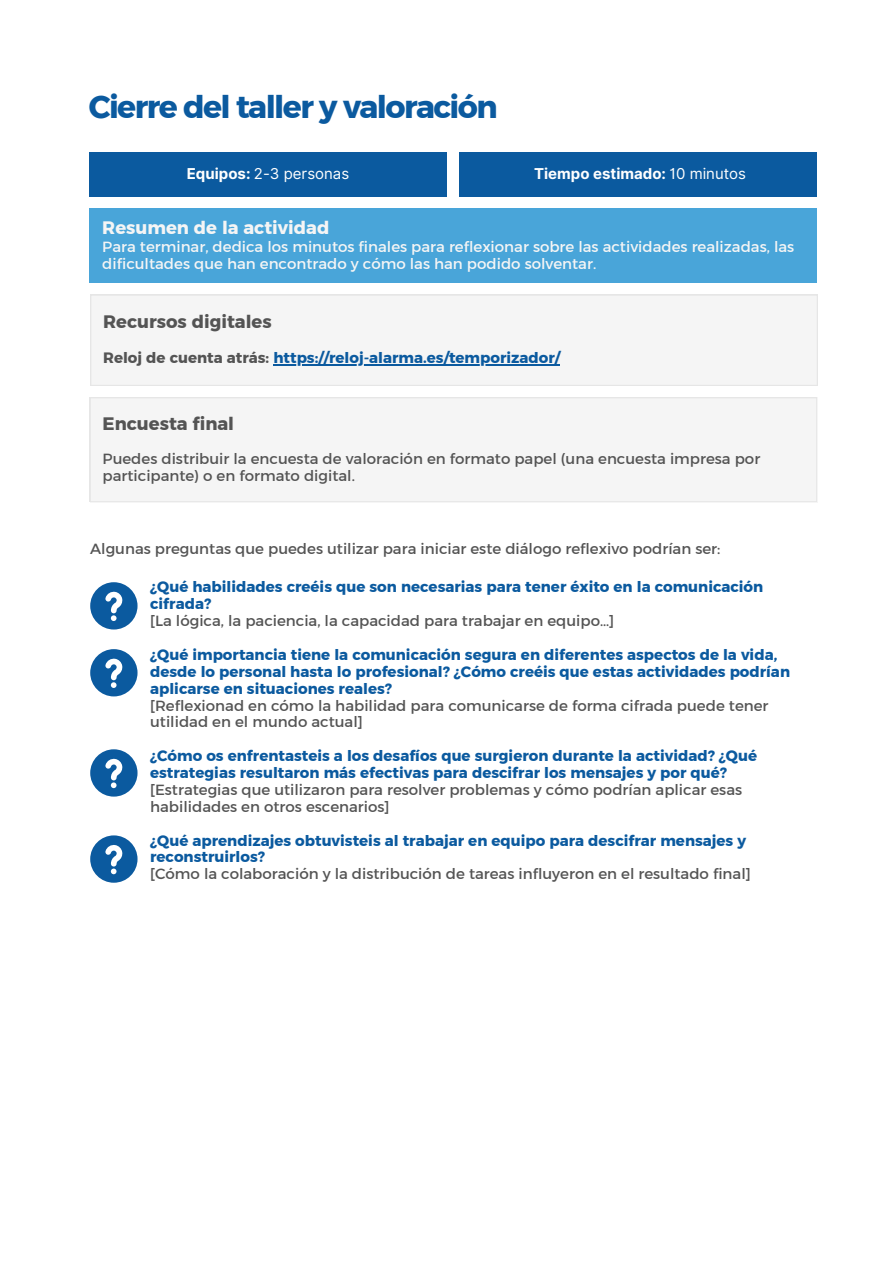
<style>
.page{position:relative;width:893px;height:1264px;background:#fff}
.page>*{position:absolute;margin:0;border:0;box-sizing:border-box;transform-origin:0 0}
.t1{font:31.5px "Kief Montaser Bold";letter-spacing:-.05em;color:#0b5a9f}
.t2{font:18px "Kief Montaser Bold";color:#545454}
.t3{font:18px "Kief Montaser Bold";color:#f5f5f5}
.t4{font:15px/16.8px "Kief Montaser Bold";color:#0b5a9f}
.t5{font:15px/16.8px "Kief Montaser Regular";color:#545454}
.t6{font:15px/16.8px "Kief Montaser Regular";color:#f5f5f5}
.t7{font:700 15px "Inter";color:#fff}
.t8{font:15px "Inter";color:#fff}
.s1{font-weight:700}
.s2{font-weight:400}
.s3{color:#545454}
</style>
<div class="page">
<div style="left:89px;top:152px;width:357px;height:45px;background:#0b5a9f"></div>
<div style="left:89px;top:209px;width:728px;height:74px;background:#49a5d9"></div>
<div style="left:90px;top:294px;width:727px;height:92px;background:#f5f5f5"></div>
<div style="left:90px;top:397px;width:726px;height:105px;background:#f5f5f5"></div>
<div style="left:459px;top:152px;width:358px;height:45px;background:#0b5a9f"></div>
<svg style="left:90px;top:582px;width:47px;height:47px"></svg>
<svg style="left:90px;top:649px;width:47px;height:47px"></svg>
<svg style="left:90px;top:749px;width:47px;height:47px"></svg>
<svg style="left:90px;top:835px;width:47px;height:47px"></svg>
<hr style="left:273px;top:364px;width:287px;height:1px;background:#0b5a9f">
<h1 class="t1" style="left:89px;top:88px;width:410px">Cierre del taller y valoración</h1>
<p class="t8" style="left:187px;top:165px;width:164px"><span class="s1">Equipos:</span> 2-3 personas</p>
<p class="t7" style="left:534px;top:165px;width:213px">Tiempo estimado: <span class="s2">10 minutos</span></p>
<p class="t3" style="left:102px;top:217px;width:228px">Resumen de la actividad</p>
<p class="t6" style="left:102px;top:238px;width:693px">Para terminar, dedica los minutos finales para reflexionar sobre las actividades realizadas, las dificultades que han encontrado y cómo las han podido solventar.</p>
<p class="t2" style="left:103px;top:311px;width:170px">Recursos digitales</p>
<p class="t4" style="left:103px;top:349px;width:458px"><span class="s3">Reloj de cuenta atrás:</span> https://reloj-alarma.es/temporizador/</p>
<p class="t2" style="left:103px;top:412px;width:133px">Encuesta final</p>
<p class="t5" style="left:103px;top:450px;width:659px">Puedes distribuir la encuesta de valoración en formato papel (una encuesta impresa por participante) o en formato digital.</p>
<p class="t5" style="left:90px;top:540px;width:631px">Algunas preguntas que puedes utilizar para iniciar este diálogo reflexivo podrían ser:</p>
<p class="t4" style="left:150px;top:578px;width:614px">¿Qué habilidades creéis que son necesarias para tener éxito en la comunicación cifrada?</p>
<p class="t5" style="left:150px;top:612px;width:465px">[La lógica, la paciencia, la capacidad para trabajar en equipo…]</p>
<p class="t4" style="left:150px;top:646px;width:641px">¿Qué importancia tiene la comunicación segura en diferentes aspectos de la vida, desde lo personal hasta lo profesional? ¿Cómo creéis que estas actividades podrían aplicarse en situaciones reales?</p>
<p class="t5" style="left:150px;top:696px;width:619px">[Reflexionad en cómo la habilidad para comunicarse de forma cifrada puede tener utilidad en el mundo actual]</p>
<p class="t4" style="left:150px;top:747px;width:608px">¿Cómo os enfrentasteis a los desafíos que surgieron durante la actividad? ¿Qué estrategias resultaron más efectivas para descifrar los mensajes y por qué?</p>
<p class="t5" style="left:150px;top:781px;width:593px">[Estrategias que utilizaron para resolver problemas y cómo podrían aplicar esas habilidades en otros escenarios]</p>
<p class="t4" style="left:150px;top:831px;width:597px">¿Qué aprendizajes obtuvisteis al trabajar en equipo para descifrar mensajes y reconstruirlos?</p>
<p class="t5" style="left:150px;top:865px;width:602px">[Cómo la colaboración y la distribución de tareas influyeron en el resultado final]</p>
</div>
